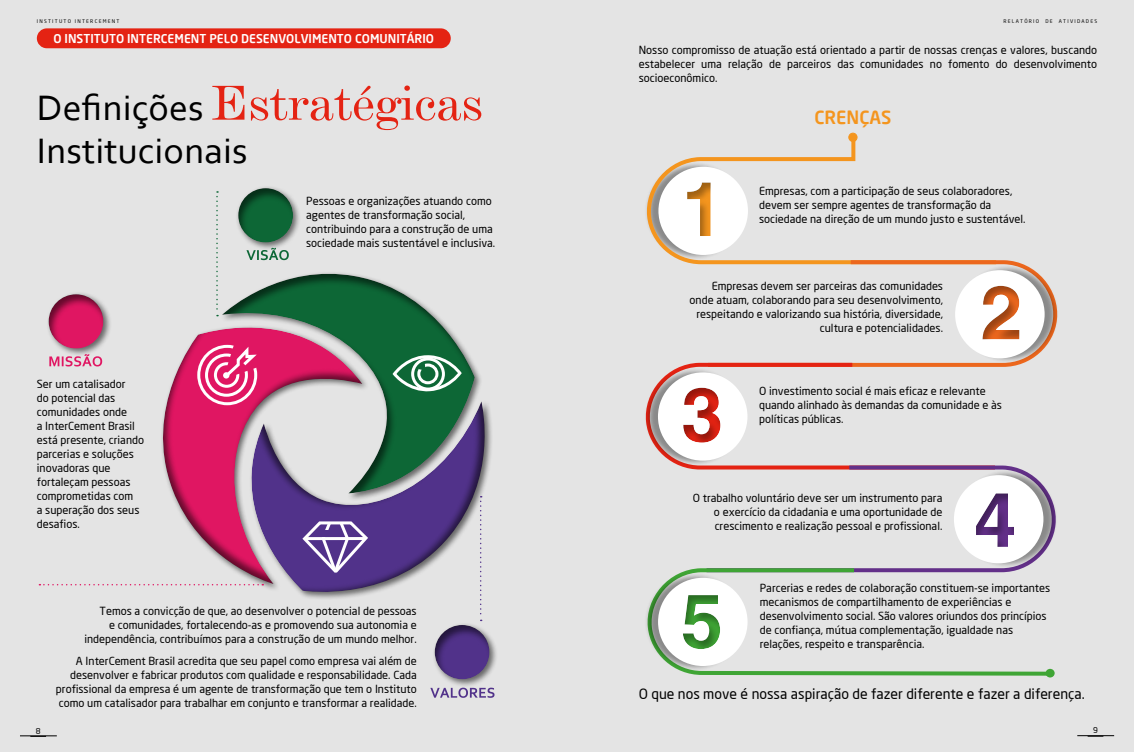
<style>
.page{position:relative;width:1134px;height:752px;background:#fff}
.page>*{position:absolute;margin:0;border:0;box-sizing:border-box;transform-origin:0 0}
.t1{font:51px "De Vinne BT Text";color:#e42313;scale:1.04 1}
.t2{font:37px "Corbel";color:#000;scale:1.04 1}
.t3{font:500 18px "Neo Sans";color:#f4951e}
.t4{font:14px "Neo Sans";color:#000}
.t5{font:500 12px "Neo Sans";color:#fff}
.t6{font:11px/14px "Neo Sans";color:#000}
.t7{font:8px "Neo Sans";color:#000}
.t8{font:7px "Neo Sans";color:#000}
.t9{font:5px "Neo Sans";letter-spacing:.25em;color:#000}
.s1{font-family:"Corbel";font-size:37px;color:#000}
</style>
<div class="page">
<div style="left:0;top:0;width:1134px;height:751px;background:#e4e4e4"></div>
<div style="left:37px;top:28px;width:414px;height:20px;background:#e42313;border-radius:10px"></div>
<svg style="left:646px;top:133px;width:212px;height:132px"></svg>
<svg style="left:704px;top:258px;width:318px;height:109px"></svg>
<svg style="left:681px;top:360px;width:318px;height:110px"></svg>
<svg style="left:702px;top:463px;width:318px;height:68px"></svg>
<svg style="left:681px;top:568px;width:367px;height:109px"></svg>
<div style="left:958px;top:264px;width:101px;height:100px;background:#000;opacity:.4"></div>
<div style="left:955px;top:270px;width:90px;height:88px;background:#fff;border-radius:50%"></div>
<div style="left:644px;top:366px;width:101px;height:100px;background:#000;opacity:.4"></div>
<div style="left:658px;top:372px;width:89px;height:88px;background:#fff;border-radius:50%"></div>
<div style="left:957px;top:469px;width:101px;height:99px;background:#000;opacity:.4"></div>
<div style="left:954px;top:475px;width:89px;height:88px;background:#fff;border-radius:50%"></div>
<div style="left:644px;top:571px;width:101px;height:100px;background:#000;opacity:.4"></div>
<div style="left:658px;top:577px;width:89px;height:88px;background:#fff;border-radius:50%"></div>
<div style="left:677px;top:175px;width:42px;height:61px;background:#000;opacity:.35"></div>
<div style="left:674px;top:588px;width:55px;height:61px;background:#000;opacity:.35"></div>
<div style="left:968px;top:486px;width:54px;height:61px;background:#000;opacity:.35"></div>
<div style="left:674px;top:381px;width:54px;height:62px;background:#000;opacity:.35"></div>
<div style="left:974px;top:278px;width:54px;height:62px;background:#000;opacity:.35"></div>
<svg style="left:1045px;top:668px;width:10px;height:9px"></svg>
<svg style="left:433px;top:312px;width:59px;height:251px"></svg>
<svg style="left:99px;top:273px;width:334px;height:326px"></svg>
<svg style="left:199px;top:346px;width:57px;height:57px"></svg>
<div style="left:197px;top:344px;width:60px;height:61px;border:3px solid #fff;border-radius:50%"></div>
<svg style="left:206px;top:355px;width:40px;height:40px"></svg>
<div style="left:205px;top:353px;width:43px;height:43px;border:3px solid #fff;border-radius:50%"></div>
<svg style="left:215px;top:363px;width:23px;height:23px"></svg>
<div style="left:214px;top:362px;width:25px;height:25px;border:3px solid #fff;border-radius:50%"></div>
<svg style="left:223px;top:340px;width:38px;height:39px"></svg>
<svg style="left:390px;top:352px;width:74px;height:39px"></svg>
<svg style="left:300px;top:518px;width:70px;height:56px"></svg>
<div style="left:321px;top:530px;width:8px;height:6px;background:#51328a"></div>
<div style="left:46px;top:291px;width:66px;height:65px;background:#000;opacity:.55"></div>
<div style="left:40px;top:286px;width:73px;height:63px;background:#000;opacity:.55"></div>
<svg style="left:49px;top:354px;width:53px;height:12px"></svg>
<div style="left:235px;top:185px;width:66px;height:66px;background:#000;opacity:.55"></div>
<div style="left:230px;top:180px;width:72px;height:63px;background:#000;opacity:.55"></div>
<svg style="left:246px;top:248px;width:43px;height:12px"></svg>
<div style="left:432px;top:621px;width:66px;height:66px;background:#000;opacity:.55"></div>
<div style="left:426px;top:616px;width:73px;height:63px;background:#000;opacity:.55"></div>
<svg style="left:430px;top:687px;width:64px;height:10px"></svg>
<svg style="left:216px;top:191px;width:2px;height:125px"></svg>
<svg style="left:480px;top:495px;width:2px;height:125px"></svg>
<svg style="left:39px;top:583px;width:224px;height:2px"></svg>
<hr style="left:1077px;top:735px;width:37px;height:1px;background:#000">
<svg style="left:1088px;top:735px;width:15px;height:1px"></svg>
<hr style="left:20px;top:735px;width:37px;height:1px;background:#000">
<svg style="left:30px;top:735px;width:16px;height:1px"></svg>
<p class="t9" style="left:37px;top:18px;width:84px">INSTITUTO INTERCEMENT</p>
<p class="t9" style="left:1003px;top:18px;width:95px">RELATÓRIO DE ATIVIDADES</p>
<p class="t5" style="left:53px;top:31px;width:382px">O INSTITUTO INTERCEMENT PELO DESENVOLVIMENTO COMUNITÁRIO</p>
<h1 class="t1" style="left:37px;top:72px;width:430px"><span class="s1">Definições</span> Estratégicas</h1>
<h2 class="t2" style="left:37px;top:127px;width:204px">Institucionais</h2>
<p class="t6" style="left:37px;top:376px;width:109px">Ser um catalisador<br>do potencial das comunidades onde<br>a InterCement Brasil está presente, criando parcerias e soluções inovadoras que fortaleçam pessoas comprometidas com<br>a superação dos seus desafios.</p>
<p class="t6" style="left:306px;top:194px;width:191px">Pessoas e organizações atuando como agentes de transformação social, contribuindo para a construção de uma sociedade mais sustentável e inclusiva.</p>
<p class="t6" style="left:84px;top:603px;width:334px;text-align:right">Temos a convicção de que, ao desenvolver o potencial de pessoas<br>e comunidades, fortalecendo-as e promovendo sua autonomia e independência, contribuímos para a construção de um mundo melhor.</p>
<p class="t6" style="left:56px;top:653px;width:362px;text-align:right">A InterCement Brasil acredita que seu papel como empresa vai além de desenvolver e fabricar produtos com qualidade e responsabilidade. Cada profissional da empresa é um agente de transformação que tem o Instituto como um catalisador para trabalhar em conjunto e transformar a realidade.</p>
<p class="t6" style="left:639px;top:42px;width:460px;text-align:justify">Nosso compromisso de atuação está orientado a partir de nossas crenças e valores, buscando estabelecer uma relação de parceiros das comunidades no fomento do desenvolvimento socioeconômico.</p>
<h3 class="t3" style="left:814px;top:106px;width:79px">CRENÇAS</h3>
<p class="t6" style="left:759px;top:184px;width:268px">Empresas, com a participação de seus colaboradores, devem ser sempre agentes de transformação da sociedade na direção de um mundo justo e sustentável.</p>
<p class="t6" style="left:690px;top:279px;width:255px;text-align:right">Empresas devem ser parceiras das comunidades onde atuam, colaborando para seu desenvolvimento, respeitando e valorizando sua história, diversidade, cultura e potencialidades.</p>
<p class="t6" style="left:759px;top:384px;width:244px">O investimento social é mais eficaz e relevante quando alinhado às demandas da comunidade e às políticas públicas.</p>
<p class="t6" style="left:714px;top:490px;width:230px;text-align:justify;text-indent:-21px">O trabalho voluntário deve ser um instrumento para o exercício da cidadania e uma oportunidade de crescimento e realização pessoal e profissional.</p>
<p class="t6" style="left:760px;top:580px;width:292px">Parcerias e redes de colaboração constituem-se importantes mecanismos de compartilhamento de experiências e desenvolvimento social. São valores oriundos dos princípios de confiança, mútua complementação, igualdade nas relações, respeito e transparência.</p>
<p class="t4" style="left:639px;top:685px;width:447px">O que nos move é nossa aspiração de fazer diferente e fazer a diferença.</p>
<p class="t7" style="left:36px;top:725px;width:6px">8</p>
<p class="t7" style="left:1093px;top:725px;width:6px">9</p>
<p class="t8" style="left:36px;top:725px;width:6px">8</p>
<p class="t8" style="left:1093px;top:725px;width:6px">9</p>
</div>
